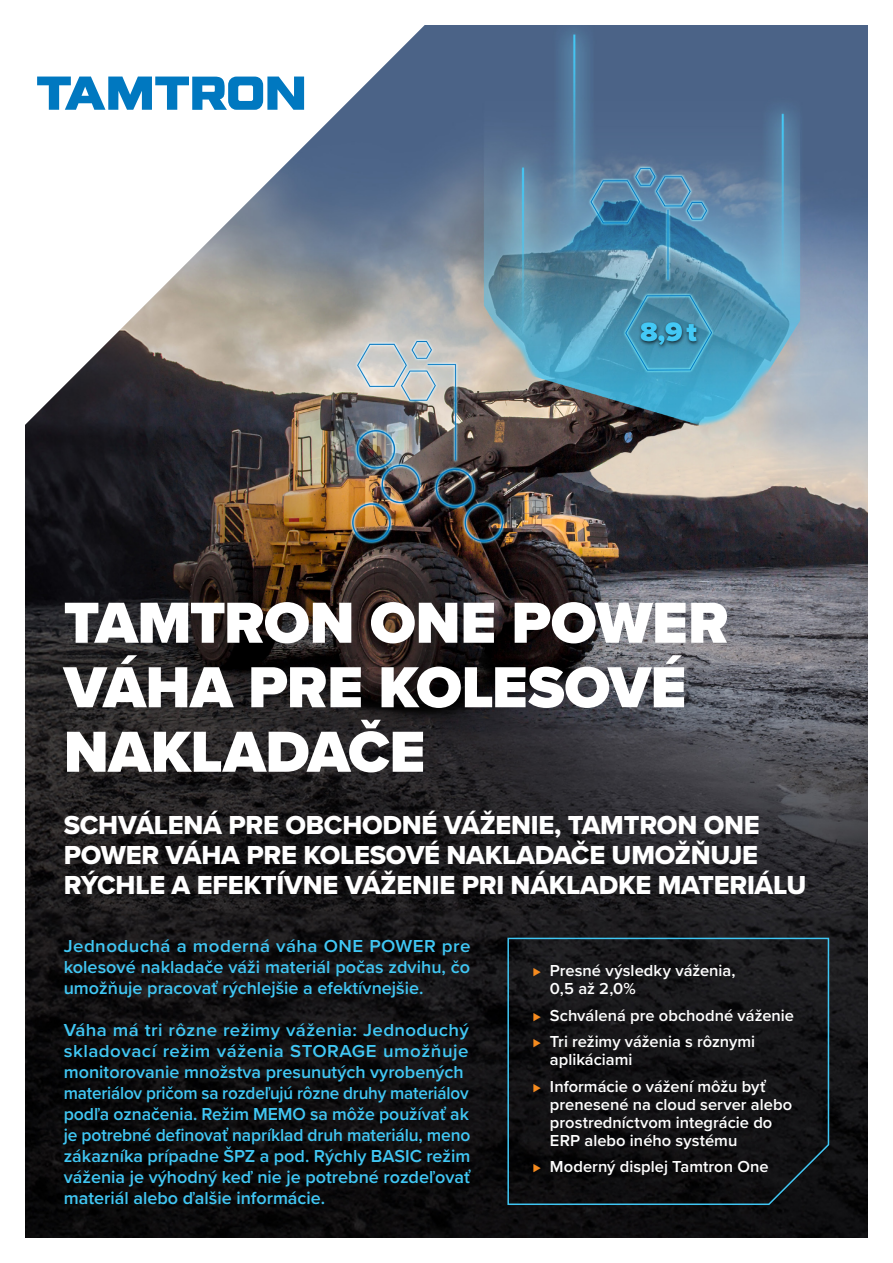
<style>
.page{position:relative;width:893px;height:1263px;background:#fff}
.page>*{position:absolute;margin:0;border:0;box-sizing:border-box;transform-origin:0 0}
.Otsikko_2025{font:900 60px/64.5px "Proxima Nova";letter-spacing:-.005em;color:#fff}
.Ingressi_2025{font:27px/30px "Proxima Nova Extrabld";letter-spacing:-.01em;color:#fff}
.Etusivu_leipis_2025{font:600 18px/21px "Proxima Nova";color:#40c7f4;text-align:justify;scale:1.04 1}
.Etusivu_leipis_2025-2{font:600 18px "Proxima Nova";color:#40c7f4}
.Etusivu_leipis_2025-3{font:600 18px "Proxima Nova";color:#40c7f4;scale:.95 1}
.t1{font:600 16.5px/18px "Proxima Nova";color:#fff}
.s1{font-weight:900;font-size:13.5px;color:#f68b1f}
</style>
<div class="page">
<img style="left:26px;top:26px;width:841px;height:1211px">
<svg style="left:25px;top:25px;width:425px;height:425px"></svg>
<svg style="left:37px;top:77px;width:267px;height:33px"></svg>
<svg style="left:507px;top:937px;width:323px;height:269px;background:#141618"></svg>
<p class="Otsikko_2025" style="left:64px;top:590px;width:666px">TAMTRON ONE POWER<br>VÁHA PRE KOLESOVÉ<br>NAKLADAČE</p>
<p class="Ingressi_2025" style="left:64px;top:809px;width:744px">SCHVÁLENÁ PRE OBCHODNÉ VÁŽENIE, TAMTRON ONE<br>POWER VÁHA PRE KOLESOVÉ NAKLADAČE UMOŽŇUJE<br>RÝCHLE A EFEKTÍVNE VÁŽENIE PRI NÁKLADKE MATERIÁLU</p>
<p class="Etusivu_leipis_2025" style="left:64px;top:935px;width:393px">Jednoduchá a moderná váha ONE POWER pre kolesové nakladače váži materiál počas zdvihu, čo umožňuje pracovať rýchlejšie a efektívnejšie.</p>
<p class="Etusivu_leipis_2025" style="left:64px;top:1019px;width:391px">Váha má tri rôzne režimy váženia: Jednoduchý skladovací režim váženia STORAGE umožňuje monitorovanie množstva presunutých vyrobených</p>
<p class="Etusivu_leipis_2025-3" style="left:64px;top:1079px;width:428px">materiálov pričom sa rozdeľujú rôzne druhy materiálov</p>
<p class="Etusivu_leipis_2025-2" style="left:64px;top:1100px;width:407px">podľa označenia. Režim MEMO sa môže používať ak</p>
<p class="Etusivu_leipis_2025-2" style="left:64px;top:1121px;width:408px">je potrebné definovať napríklad druh materiálu, meno</p>
<p class="Etusivu_leipis_2025-2" style="left:64px;top:1142px;width:408px">zákazníka prípadne ŠPZ a pod. Rýchly BASIC režim</p>
<p class="Etusivu_leipis_2025-2" style="left:64px;top:1163px;width:408px">váženia je výhodný keď nie je potrebné rozdeľovať</p>
<p class="Etusivu_leipis_2025-2" style="left:64px;top:1184px;width:263px">materiál alebo ďalšie informácie.</p>
<p class="t1" style="left:550px;top:961px;width:187px;text-indent:-17px"><span class="s1">⊲</span> Presné výsledky váženia,<br>0,5 až 2,0%</p>
<p class="t1" style="left:533px;top:1006px;width:263px"><span class="s1">⊲</span> Schválená pre obchodné váženie</p>
<p class="t1" style="left:550px;top:1032px;width:207px;text-indent:-17px"><span class="s1">⊲</span> Tri režimy váženia s rôznymi aplikáciami</p>
<p class="t1" style="left:550px;top:1077px;width:244px;text-indent:-17px"><span class="s1">⊲</span> Informácie o vážení môžu byť prenesené na cloud server alebo prostredníctvom integrácie do<br>ERP alebo iného systému</p>
<p class="t1" style="left:533px;top:1157px;width:237px"><span class="s1">⊲</span> Moderný displej Tamtron One</p>
</div>
